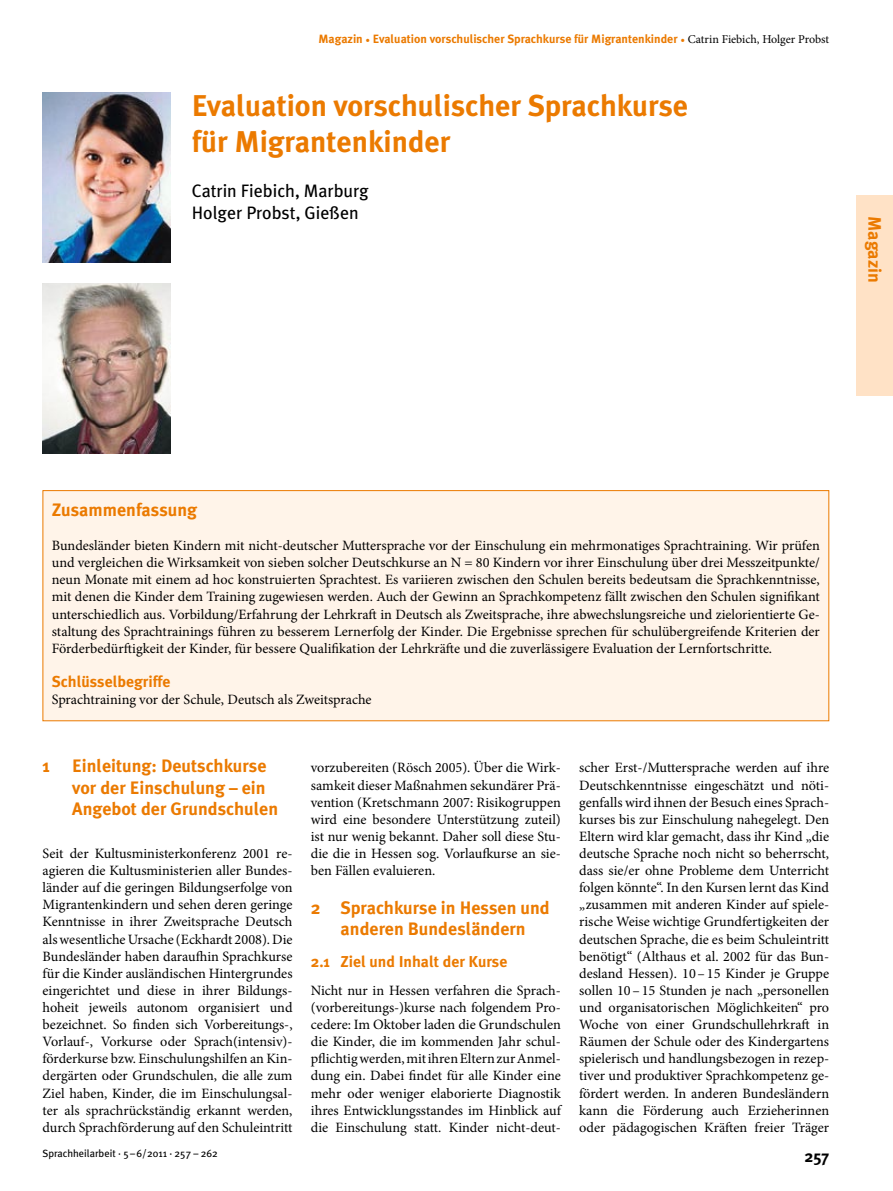
<style>
.page{position:relative;width:893px;height:1191px;background:#fff}
.page>*{position:absolute;margin:0;border:0;box-sizing:border-box;transform-origin:0 0}
.t1{font:700 30px/36px "Meta Plus";color:#eb7a00}
.t2{font:700 18px/21.3px "Meta Plus";color:#eb7a00}
.t3{font:18px/22.5px "Meta Plus";color:#000}
.t4{font:700 16.5px "Meta Plus";color:#000}
.t5{font:700 15.75px "Meta Plus";color:#eb7a00}
.t6{font:14.25px/17.1px "Minion Pro";color:#000;text-align:justify}
.t7{font:700 12px "Meta Plus";color:#eb7a00}
.t8{font:10.5px "Meta Plus";color:#000}
.s1{font-family:"Minion Pro";font-weight:400}
.s2{font-family:"Minion Pro";font-weight:400;color:#000}
</style>
<div class="page">
<div style="left:857px;top:195px;width:36px;height:200px;background:#ffe2c6"></div>
<img style="left:43px;top:92px;width:127px;height:171px">
<img style="left:43px;top:283px;width:127px;height:170px">
<div style="left:43px;top:490px;width:786px;height:231px;background:#fff4e9"></div>
<div style="left:43px;top:490px;width:786px;height:231px;border:1px solid #eb7a00"></div>
<p class="t7" style="left:318px;top:32px;width:512px">Magazin <span class="s1">•</span> Evaluation vorschulischer Sprachkurse für Migrantenkinder <span class="s1">•</span> <span class="s2">Catrin Fiebich, Holger Probst</span></p>
<h1 class="t1" style="left:192px;top:87px;width:498px">Evaluation vorschulischer Sprachkurse für Migrantenkinder</h1>
<p class="t3" style="left:192px;top:179px;width:178px">Catrin Fiebich, Marburg<br>Holger Probst, Gießen</p>
<p class="t2" style="left:885px;top:216px;width:68px;rotate:90deg">Magazin</p>
<p class="t2" style="left:52px;top:499px;width:147px">Zusammenfassung</p>
<p class="t6" style="left:52px;top:537px;width:770px">Bundesländer bieten Kindern mit nicht-deutscher Muttersprache vor der Einschulung ein mehrmonatiges Sprachtraining. Wir prüfen und vergleichen die Wirksamkeit von sieben solcher Deutschkurse an N = 80 Kindern vor ihrer Einschulung über drei Messzeitpunkte/ neun Monate mit einem ad hoc konstruierten Sprachtest. Es variieren zwischen den Schulen bereits bedeutsam die Sprachkenntnisse, mit denen die Kinder dem Training zugewiesen werden. Auch der Gewinn an Sprachkompetenz fällt zwischen den Schulen signifikant unterschiedlich aus. Vorbildung/Erfahrung der Lehrkraft in Deutsch als Zweitsprache, ihre abwechslungsreiche und zielorientierte Ge&shy;staltung des Sprachtrainings führen zu besserem Lernerfolg der Kinder. Die Ergebnisse sprechen für schulübergreifende Kriterien der Förderbedürftigkeit der Kinder, für bessere Qualifikation der Lehrkräfte und die zuverlässigere Evaluation der Lernfortschritte.</p>
<p class="t5" style="left:52px;top:672px;width:120px">Schlüsselbegriffe</p>
<p class="t6" style="left:52px;top:691px;width:321px">Sprachtraining vor der Schule, Deutsch als Zweitsprache</p>
<p class="t2" style="left:72px;top:755px;width:207px;text-indent:-30px">1 Einleitung: Deutschkurse vor der Einschulung – ein<br>Angebot der Grundschulen</p>
<p class="t6" style="left:43px;top:845px;width:252px">Seit der Kultusministerkonferenz 2001 re&shy;agieren die Kultusministerien aller Bundes&shy;länder auf die geringen Bildungserfolge von Migrantenkindern und sehen deren geringe Kenntnisse in ihrer Zweitsprache Deutsch als wesentliche Ursache (Eckhardt 2008). Die Bundesländer haben daraufhin Sprachkurse für die Kinder ausländischen Hintergrundes eingerichtet und diese in ihrer Bildungs&shy;hoheit jeweils autonom organisiert und bezeichnet. So finden sich Vorbereitungs-, Vorlauf-, Vorkurse oder Sprach(intensiv)- förderkurse bzw. Einschulungshilfen an Kin&shy;dergärten oder Grundschulen, die alle zum Ziel haben, Kinder, die im Einschulungsal&shy;ter als sprachrückständig erkannt werden, durch Sprachförderung auf den Schuleintritt</p>
<p class="t8" style="left:43px;top:1147px;width:177px">Sprachheilarbeit · 5–6/2011 · 257 – 262</p>
<p class="t6" style="left:311px;top:759px;width:252px">vorzubereiten (Rösch 2005). Über die Wirk&shy;samkeit dieser Maßnahmen sekundärer Prä&shy;vention (Kretschmann 2007: Risikogruppen wird eine besondere Unterstützung zuteil) ist nur wenig bekannt. Daher soll diese Stu&shy;die die in Hessen sog. Vorlaufkurse an sie&shy;ben Fällen evaluieren.</p>
<p class="t2" style="left:311px;top:896px;width:240px;text-align:center">2 Sprachkurse in Hessen und anderen Bundesländern</p>
<p class="t5" style="left:311px;top:952px;width:198px">2.1 Ziel und Inhalt der Kurse</p>
<p class="t6" style="left:311px;top:981px;width:252px">Nicht nur in Hessen verfahren die Sprach-(vorbereitungs-)kurse nach folgendem Pro&shy;cedere: Im Oktober laden die Grundschulen die Kinder, die im kommenden Jahr schul&shy;pflichtig werden, mit ihren Eltern zur Anmel&shy;dung ein. Dabei findet für alle Kinder eine mehr oder weniger elaborierte Diagnostik ihres Entwicklungsstandes im Hinblick auf die Einschulung statt. Kinder nicht-deut-</p>
<p class="t6" style="left:579px;top:759px;width:252px">scher Erst-/Muttersprache werden auf ihre Deutschkenntnisse eingeschätzt und nöti&shy;genfalls wird ihnen der Besuch eines Sprach&shy;kurses bis zur Einschulung nahegelegt. Den Eltern wird klar gemacht, dass ihr Kind „die deutsche Sprache noch nicht so beherrscht, dass sie/er ohne Probleme dem Unterricht folgen könnte“. In den Kursen lernt das Kind „zusammen mit anderen Kinder auf spiele&shy;rische Weise wichtige Grundfertigkeiten der deutschen Sprache, die es beim Schuleintritt benötigt“ (Althaus et al. 2002 für das Bun&shy;desland Hessen). 10–15 Kinder je Gruppe sollen 10–15 Stunden je nach „personellen und organisatorischen Möglichkeiten“ pro Woche von einer Grundschullehrkraft in Räumen der Schule oder des Kindergartens spielerisch und handlungsbezogen in rezep&shy;tiver und produktiver Sprachkompetenz ge&shy;fördert werden. In anderen Bundesländern kann die Förderung auch Erzieherinnen oder pädagogischen Kräften freier Träger</p>
<p class="t4" style="left:804px;top:1146px;width:26px">257</p>
</div>
